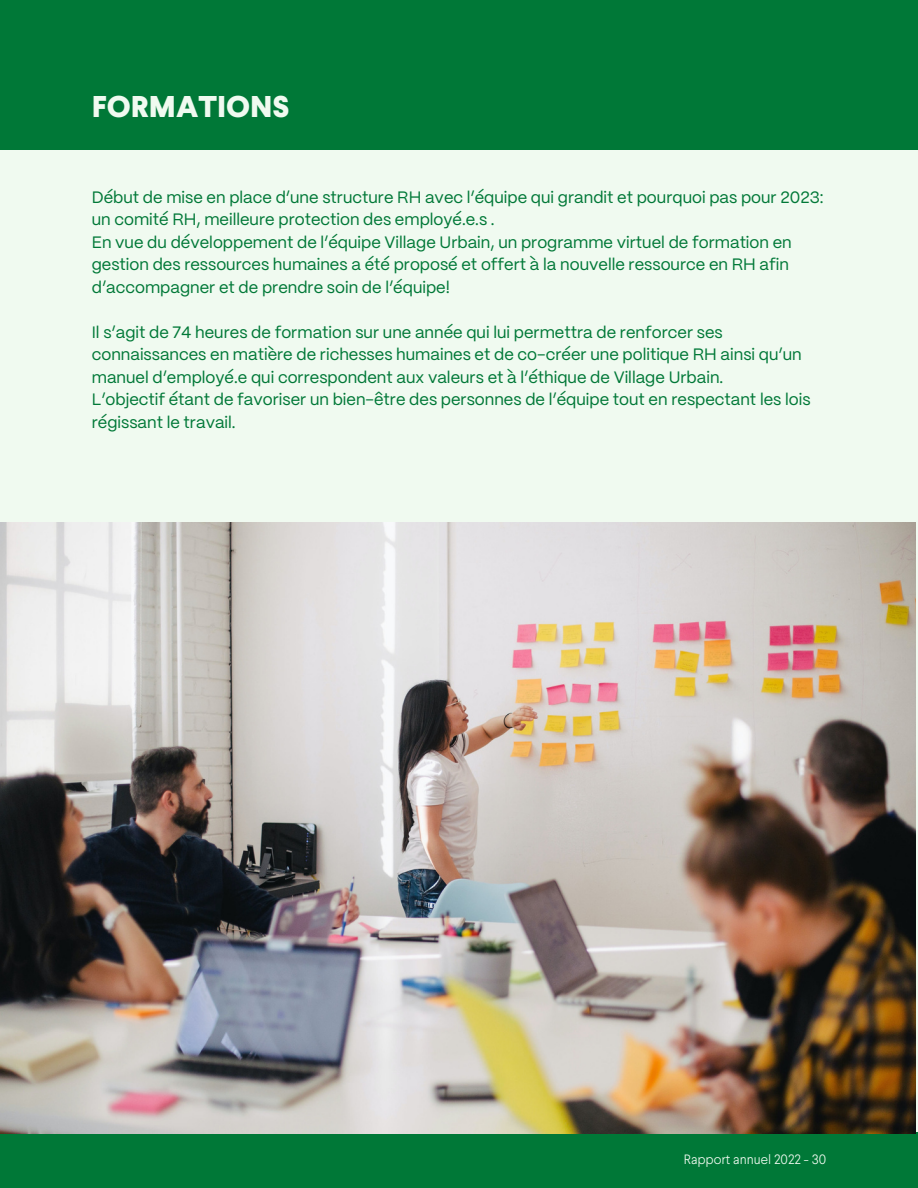
<style>
.page{position:relative;width:918px;height:1188px;background:#f0faf0}
.page>*{position:absolute;margin:0;border:0;box-sizing:border-box;transform-origin:0 0}
.t1{font:800 30px "Larsseit";color:#f0faf0}
.t2{font:16.5px/22.5px "PP Mori";color:#007837}
.t3{font:300 13.5px "Larsseit";color:#f0faf0}
</style>
<div class="page">
<div style="left:0;top:1133px;width:918px;height:55px;background:#007837"></div>
<div style="left:0;top:0;width:918px;height:149px;background:#007837"></div>
<img style="left:0;top:522px;width:916px;height:611px">
<h1 class="t1" style="left:92px;top:94px;width:199px">FORMATIONS</h1>
<p class="t2" style="left:92px;top:187px;width:733px">Début de mise en place d’une structure RH avec l’équipe qui grandit et pourquoi pas pour 2023: un comité RH, meilleure protection des employé.e.s .<br>En vue du développement de l’équipe Village Urbain, un programme virtuel de formation en gestion des ressources humaines a été proposé et offert à la nouvelle ressource en RH afin d’accompagner et de prendre soin de l’équipe!</p>
<p class="t2" style="left:92px;top:322px;width:720px">Il s’agit de 74 heures de formation sur une année qui lui permettra de renforcer ses connaissances en matière de richesses humaines et de co-créer une politique RH ainsi qu’un manuel d’employé.e qui correspondent aux valeurs et à l’éthique de Village Urbain.<br>L’objectif étant de favoriser un bien-être des personnes de l’équipe tout en respectant les lois régissant le travail.</p>
<p class="t3" style="left:684px;top:1154px;width:144px">Rapport annuel 2022 - 30</p>
</div>
